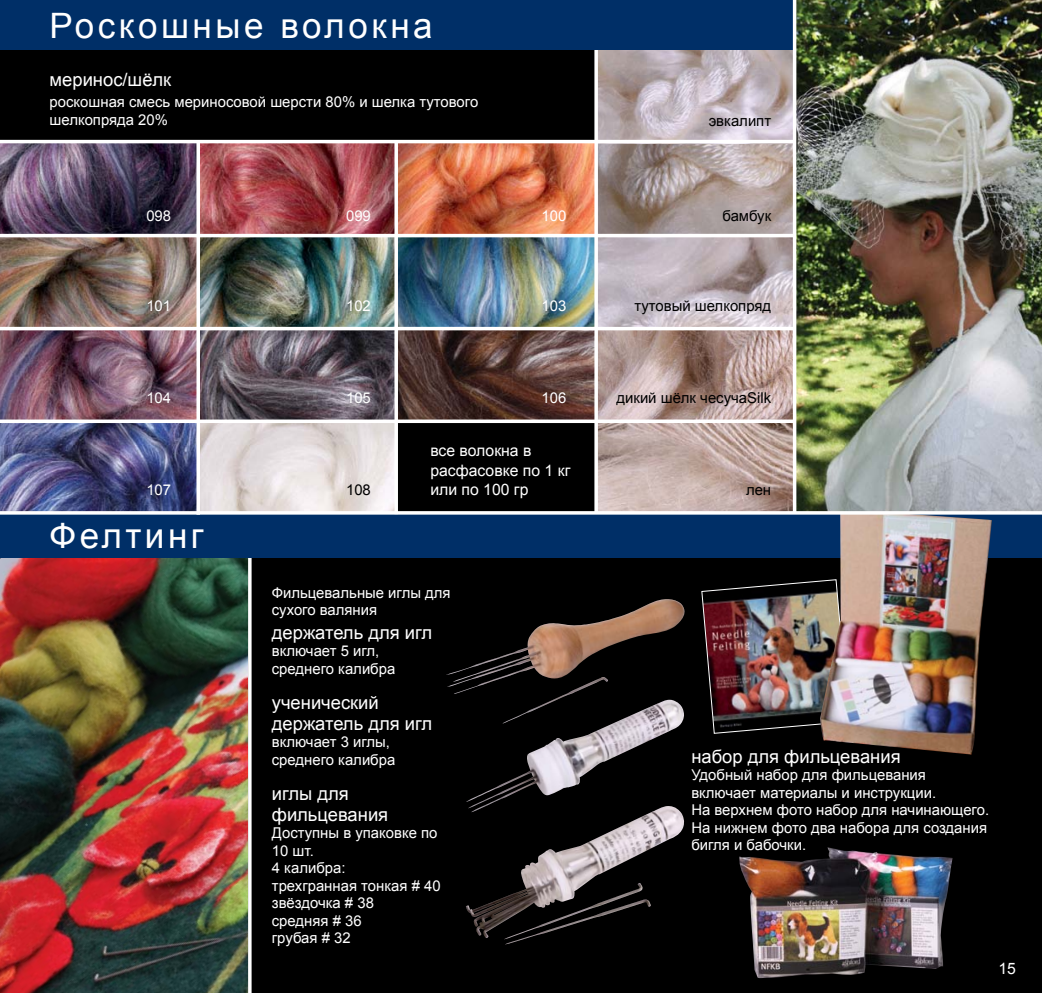
<style>
.page{position:relative;width:1042px;height:993px;background:#fff}
.page>*{position:absolute;margin:0;border:0;box-sizing:border-box;transform-origin:0 0}
.t1{font:35px "Arial";letter-spacing:.1em;color:#fff}
.Bold_sub_head{font:18.38px/21px "Arial";color:#fff}
.Bold_sub_head-2{font:15.75px/19.2px "Arial";color:#fff}
.Main_Body_Copy{font:15.75px "Arial";color:#fff}
.Bold_sub_head-3{font:14.88px/17.5px "Arial";color:#fff}
.Main_Body_Copy-2{font:14.88px/17.5px "Arial";color:#fff}
.Body_copy_main_2{font:14.88px "Arial";color:#000}
.Body_copy_main_2-2{font:14.88px "Arial";color:#fff}
.Smaller_Copy_Regular{font:14.88px "Arial";color:#fff}
</style>
<div class="page">
<div style="left:0;top:0;width:1042px;height:992px;background:#000"></div>
<img style="left:0;top:423px;width:394px;height:88px">
<img style="left:0;top:143px;width:594px;height:276px">
<img style="left:598px;top:143px;width:195px;height:368px">
<img style="left:0;top:557px;width:248px;height:435px">
<svg style="left:248px;top:557px;width:4px;height:435px;background:#dfdfdf"></svg>
<img style="left:466px;top:806px;width:218px;height:132px">
<img style="left:739px;top:847px;width:213px;height:130px">
<img style="left:446px;top:601px;width:208px;height:85px">
<img style="left:701px;top:580px;width:119px;height:153px">
<img style="left:466px;top:703px;width:192px;height:109px">
<div style="left:0;top:512px;width:1042px;height:45px;background:#002f67"></div>
<img style="left:820px;top:514px;width:172px;height:240px">
<img style="left:598px;top:50px;width:195px;height:90px">
<svg style="left:594px;top:50px;width:4px;height:461px;background:#eceae9"></svg>
<div style="left:0;top:0;width:1042px;height:50px;background:#002f67"></div>
<img style="left:796px;top:0;width:246px;height:511px">
<hr style="left:793px;top:0;width:3px;height:512px;background:#fff">
<hr style="left:0;top:140px;width:793px;height:3px;background:#fff">
<hr style="left:0;top:234px;width:794px;height:3px;background:#fff">
<hr style="left:0;top:327px;width:794px;height:3px;background:#fff">
<svg style="left:0;top:419px;width:793px;height:4px;background:#ece8e9"></svg>
<svg style="left:196px;top:143px;width:4px;height:368px"></svg>
<svg style="left:394px;top:143px;width:4px;height:368px"></svg>
<hr style="left:0;top:511px;width:1042px;height:3px;background:#fff">
<p class="t1" style="left:50px;top:3px;width:384px">Роскошные волокна</p>
<p class="Bold_sub_head" style="left:50px;top:69px;width:123px">меринос/шёлк</p>
<p class="Bold_sub_head-3" style="left:50px;top:93px;width:430px">роскошная смесь мериносовой шерсти 80% и шелка тутового шелкопряда 20%</p>
<p class="Body_copy_main_2-2" style="left:146px;top:206px;width:26px">098</p>
<p class="Body_copy_main_2-2" style="left:346px;top:206px;width:26px">099</p>
<p class="Body_copy_main_2-2" style="left:541px;top:206px;width:26px">100</p>
<p class="Body_copy_main_2-2" style="left:146px;top:296px;width:26px">101</p>
<p class="Body_copy_main_2-2" style="left:346px;top:296px;width:26px">102</p>
<p class="Body_copy_main_2-2" style="left:541px;top:296px;width:26px">103</p>
<p class="Body_copy_main_2-2" style="left:146px;top:388px;width:26px">104</p>
<p class="Body_copy_main_2-2" style="left:346px;top:388px;width:26px">105</p>
<p class="Body_copy_main_2-2" style="left:541px;top:388px;width:26px">106</p>
<p class="Body_copy_main_2-2" style="left:146px;top:480px;width:26px">107</p>
<p class="t1" style="left:50px;top:512px;width:155px">Фелтинг</p>
<p class="Body_copy_main_2" style="left:346px;top:480px;width:26px">108</p>
<p class="Bold_sub_head-2" style="left:430px;top:441px;width:141px">все волокна в расфасовке по 1 кг или по 100 гр</p>
<p class="Main_Body_Copy-2" style="left:272px;top:584px;width:180px">Фильцевальные иглы для сухого валяния</p>
<p class="Bold_sub_head" style="left:272px;top:621px;width:162px">держатель для игл</p>
<p class="Smaller_Copy_Regular" style="left:272px;top:641px;width:109px">включает 5 игл,</p>
<p class="Smaller_Copy_Regular" style="left:272px;top:658px;width:125px">среднего калибра</p>
<p class="Bold_sub_head" style="left:272px;top:691px;width:162px">ученический держатель для игл</p>
<p class="Bold_sub_head-3" style="left:272px;top:733px;width:120px">включает 3 иглы,</p>
<p class="Bold_sub_head-3" style="left:272px;top:750px;width:125px">среднего калибра</p>
<p class="Bold_sub_head" style="left:272px;top:782px;width:118px">иглы для фильцевания</p>
<p class="Main_Body_Copy-2" style="left:272px;top:824px;width:167px">Доступны в упаковке по<br>10 шт.</p>
<p class="Main_Body_Copy-2" style="left:272px;top:859px;width:75px">4 калибра:</p>
<p class="Main_Body_Copy-2" style="left:272px;top:876px;width:170px">трехгранная тонкая # 40</p>
<p class="Main_Body_Copy-2" style="left:272px;top:894px;width:104px">звёздочка # 38</p>
<p class="Main_Body_Copy-2" style="left:272px;top:911px;width:91px">средняя # 36</p>
<p class="Main_Body_Copy-2" style="left:272px;top:929px;width:80px">грубая # 32</p>
<p class="Body_copy_main_2" style="left:709px;top:111px;width:64px">эвкалипт</p>
<p class="Body_copy_main_2" style="left:722px;top:206px;width:50px">бамбук</p>
<p class="Body_copy_main_2" style="left:634px;top:296px;width:138px">тутовый шелкопряд</p>
<p class="Body_copy_main_2" style="left:616px;top:388px;width:156px">дикий шёлк чесучаSilk</p>
<p class="Body_copy_main_2" style="left:746px;top:480px;width:27px">лен</p>
<p class="Bold_sub_head" style="left:691px;top:745px;width:211px">набор для фильцевания</p>
<p class="Bold_sub_head-3" style="left:691px;top:766px;width:246px">Удобный набор для фильцевания включает материалы и инструкции.</p>
<p class="Bold_sub_head-3" style="left:691px;top:801px;width:299px">На верхнем фото набор для начинающего.</p>
<p class="Bold_sub_head-3" style="left:691px;top:818px;width:297px">На нижнем фото два набора для создания бигля и бабочки.</p>
<p class="Main_Body_Copy" style="left:998px;top:957px;width:19px">15</p>
</div>
